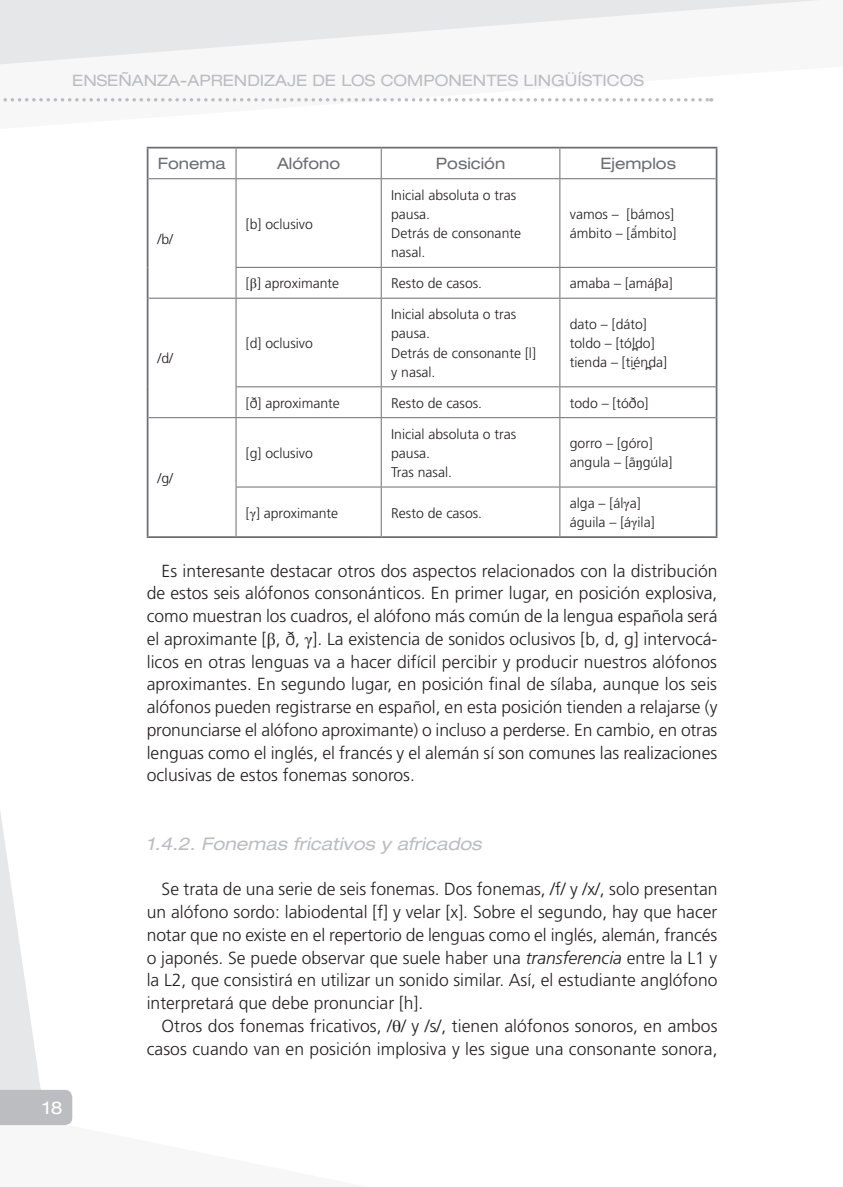
<style>
.page{position:relative;width:843px;height:1187px;background:#fff}
.page>*{position:absolute;margin:0;border:0;box-sizing:border-box;transform-origin:0 0}
.t1{font:300 17.5px/22.8px "Frutiger";letter-spacing:.005em;color:#231f20;text-align:justify}
.t2{font:italic expanded 17.5px "Helvetica Neue LT Std";color:#bcbdc0}
.t3{font:expanded 17.5px "Helvetica Neue LT Std";color:#fff}
.t4{font:expanded 15.75px "Helvetica Neue LT Std";color:#bcbdc0}
.t5{font:expanded 15.75px "Helvetica Neue LT Std";color:#6c6d70}
.t6{font:300 14px/19.2px "Frutiger";color:#231f20}
.s1{font-family:"Times New Roman";font-weight:400}
.s2{font-style:italic}
</style>
<div class="page">
<svg style="left:0;top:0;width:638px;height:65px;fill:#e6e7e9"></svg>
<svg style="left:3px;top:98px;width:708px;height:4px"></svg>
<hr style="left:236px;top:148px;width:1px;height:30px;background:#6c6d70">
<hr style="left:381px;top:148px;width:1px;height:30px;background:#6c6d70">
<hr style="left:559px;top:148px;width:1px;height:30px;background:#6c6d70">
<hr style="left:148px;top:178px;width:88px;height:1px;background:#6c6d70">
<hr style="left:236px;top:178px;width:145px;height:1px;background:#6c6d70">
<hr style="left:236px;top:179px;width:1px;height:88px;background:#6c6d70">
<hr style="left:381px;top:178px;width:179px;height:1px;background:#6c6d70">
<hr style="left:381px;top:179px;width:1px;height:88px;background:#6c6d70">
<hr style="left:560px;top:178px;width:155px;height:1px;background:#6c6d70">
<hr style="left:559px;top:179px;width:1px;height:88px;background:#6c6d70">
<hr style="left:147px;top:147px;width:89px;height:1px;background:#6c6d70">
<hr style="left:147px;top:148px;width:1px;height:31px;background:#6c6d70">
<hr style="left:236px;top:147px;width:145px;height:1px;background:#6c6d70">
<hr style="left:381px;top:147px;width:179px;height:1px;background:#6c6d70">
<hr style="left:560px;top:147px;width:157px;height:1px;background:#6c6d70">
<hr style="left:715px;top:148px;width:2px;height:31px;background:#6c6d70">
<hr style="left:236px;top:267px;width:145px;height:1px;background:#6c6d70">
<hr style="left:236px;top:268px;width:1px;height:30px;background:#6c6d70">
<hr style="left:381px;top:267px;width:179px;height:1px;background:#6c6d70">
<hr style="left:381px;top:268px;width:1px;height:30px;background:#6c6d70">
<hr style="left:560px;top:267px;width:155px;height:1px;background:#6c6d70">
<hr style="left:559px;top:268px;width:1px;height:30px;background:#6c6d70">
<hr style="left:148px;top:298px;width:88px;height:1px;background:#6c6d70">
<hr style="left:236px;top:298px;width:145px;height:1px;background:#6c6d70">
<hr style="left:236px;top:298px;width:1px;height:88px;background:#6c6d70">
<hr style="left:381px;top:298px;width:179px;height:1px;background:#6c6d70">
<hr style="left:381px;top:298px;width:1px;height:88px;background:#6c6d70">
<hr style="left:560px;top:298px;width:155px;height:1px;background:#6c6d70">
<hr style="left:559px;top:298px;width:1px;height:88px;background:#6c6d70">
<hr style="left:236px;top:386px;width:145px;height:1px;background:#6c6d70">
<hr style="left:236px;top:387px;width:1px;height:30px;background:#6c6d70">
<hr style="left:381px;top:386px;width:179px;height:1px;background:#6c6d70">
<hr style="left:381px;top:387px;width:1px;height:30px;background:#6c6d70">
<hr style="left:560px;top:386px;width:155px;height:1px;background:#6c6d70">
<hr style="left:559px;top:387px;width:1px;height:30px;background:#6c6d70">
<hr style="left:148px;top:417px;width:88px;height:1px;background:#6c6d70">
<hr style="left:236px;top:417px;width:145px;height:1px;background:#6c6d70">
<hr style="left:236px;top:418px;width:1px;height:68px;background:#6c6d70">
<hr style="left:381px;top:417px;width:179px;height:1px;background:#6c6d70">
<hr style="left:381px;top:418px;width:1px;height:68px;background:#6c6d70">
<hr style="left:560px;top:417px;width:155px;height:1px;background:#6c6d70">
<hr style="left:559px;top:418px;width:1px;height:68px;background:#6c6d70">
<hr style="left:236px;top:486px;width:145px;height:1px;background:#6c6d70">
<hr style="left:236px;top:487px;width:1px;height:49px;background:#6c6d70">
<hr style="left:381px;top:486px;width:179px;height:1px;background:#6c6d70">
<hr style="left:381px;top:487px;width:1px;height:49px;background:#6c6d70">
<hr style="left:560px;top:486px;width:155px;height:1px;background:#6c6d70">
<hr style="left:559px;top:487px;width:1px;height:49px;background:#6c6d70">
<hr style="left:147px;top:179px;width:1px;height:88px;background:#6c6d70">
<hr style="left:147px;top:267px;width:1px;height:31px;background:#6c6d70">
<hr style="left:715px;top:179px;width:2px;height:88px;background:#6c6d70">
<hr style="left:715px;top:267px;width:2px;height:31px;background:#6c6d70">
<hr style="left:147px;top:298px;width:1px;height:89px;background:#6c6d70">
<hr style="left:147px;top:387px;width:1px;height:30px;background:#6c6d70">
<hr style="left:715px;top:298px;width:2px;height:89px;background:#6c6d70">
<hr style="left:715px;top:387px;width:2px;height:30px;background:#6c6d70">
<hr style="left:147px;top:417px;width:1px;height:70px;background:#6c6d70">
<hr style="left:147px;top:487px;width:1px;height:49px;background:#6c6d70">
<hr style="left:147px;top:536px;width:89px;height:2px;background:#6c6d70">
<hr style="left:715px;top:417px;width:2px;height:70px;background:#6c6d70">
<hr style="left:715px;top:487px;width:2px;height:49px;background:#6c6d70">
<hr style="left:236px;top:536px;width:145px;height:2px;background:#6c6d70">
<hr style="left:381px;top:536px;width:179px;height:2px;background:#6c6d70">
<hr style="left:560px;top:536px;width:157px;height:2px;background:#6c6d70">
<svg style="left:0;top:811px;width:73px;height:315px"></svg>
<svg style="left:638px;top:0;width:181px;height:15px"></svg>
<p class="t4" style="left:72px;top:71px;width:573px">ENSEÑANZA-APRENDIZAJE DE LOS COMPONENTES LINGÜÍSTICOS</p>
<p class="t3" style="left:43px;top:1096px;width:21px">18</p>
<p class="t5" style="left:158px;top:154px;width:69px">Fonema</p>
<p class="t5" style="left:277px;top:154px;width:65px">Alófono</p>
<p class="t5" style="left:436px;top:154px;width:71px">Posición</p>
<p class="t5" style="left:600px;top:154px;width:77px">Ejemplos</p>
<p class="t6" style="left:157px;top:229px;width:17px">/b/</p>
<p class="t6" style="left:157px;top:349px;width:17px">/d/</p>
<p class="t6" style="left:157px;top:468px;width:17px">/g/</p>
<p class="t6" style="left:246px;top:214px;width:68px">[b] oclusivo</p>
<p class="t6" style="left:391px;top:185px;width:131px">Inicial absoluta o tras pausa.<br>Detrás de consonante nasal.</p>
<p class="t6" style="left:570px;top:204px;width:108px">vamos – [bámos] ámbito – [ã<span class="s1">́</span>mbito]</p>
<p class="t6" style="left:246px;top:274px;width:95px">[<span class="s1">β</span>] aproximante</p>
<p class="t6" style="left:391px;top:274px;width:93px">Resto de casos.</p>
<p class="t6" style="left:570px;top:274px;width:104px">amaba – [amá<span class="s1">β</span>a]</p>
<p class="t6" style="left:246px;top:333px;width:68px">[d] oclusivo</p>
<p class="t6" style="left:391px;top:304px;width:146px">Inicial absoluta o tras pausa.<br>Detrás de consonante [l] y nasal.</p>
<p class="t6" style="left:570px;top:314px;width:99px">dato – [dáto] toldo – [tól<span class="s1">̪</span>do] tienda – [ti<span class="s1">̯</span>én<span class="s1">̪</span>da]</p>
<p class="t6" style="left:246px;top:393px;width:95px">[ð] aproximante</p>
<p class="t6" style="left:391px;top:393px;width:93px">Resto de casos.</p>
<p class="t6" style="left:570px;top:393px;width:80px">todo – [tóðo]</p>
<p class="t6" style="left:246px;top:443px;width:68px">[g] oclusivo</p>
<p class="t6" style="left:391px;top:424px;width:127px">Inicial absoluta o tras pausa.<br>Tras nasal.</p>
<p class="t6" style="left:570px;top:433px;width:104px">gorro – [góro] angula – [ã<span class="s1">ŋ</span>gúla]</p>
<p class="t6" style="left:246px;top:503px;width:94px">[<span class="s1">γ</span>] aproximante</p>
<p class="t6" style="left:391px;top:503px;width:93px">Resto de casos.</p>
<p class="t6" style="left:570px;top:493px;width:86px">alga – [ál<span class="s1">γ</span>a] águila – [á<span class="s1">γ</span>ila]</p>
<p class="t1" style="left:147px;top:559px;width:572px;text-indent:15px">Es interesante destacar otros dos aspectos relacionados con la distribución de estos seis alófonos consonánticos. En primer lugar, en posición explosiva, como muestran los cuadros, el alófono más común de la lengua española será el aproximante [<span class="s1">β</span>, ð, <span class="s1">γ</span>]. La existencia de sonidos oclusivos [b, d, g] intervocá&shy;licos en otras lenguas va a hacer difícil percibir y producir nuestros alófonos aproximantes. En segundo lugar, en posición final de sílaba, aunque los seis alófonos pueden registrarse en español, en esta posición tienden a relajarse (y pronunciarse el alófono aproximante) o incluso a perderse. En cambio, en otras lenguas como el inglés, el francés y el alemán sí son comunes las realizaciones oclusivas de estos fonemas sonoros.</p>
<p class="t2" style="left:147px;top:832px;width:336px">1.4.2. Fonemas fricativos y africados</p>
<p class="t1" style="left:147px;top:877px;width:572px;text-indent:15px">Se trata de una serie de seis fonemas. Dos fonemas, /f/ y /x/, solo presentan un alófono sordo: labiodental [f] y velar [x]. Sobre el segundo, hay que hacer notar que no existe en el repertorio de lenguas como el inglés, alemán, francés o japonés. Se puede observar que suele haber una <span class="s2">transferencia</span> entre la L1 y la L2, que consistirá en utilizar un sonido similar. Así, el estudiante anglófono interpretará que debe pronunciar [h].</p>
<p class="t1" style="left:147px;top:1014px;width:572px;text-align:right">Otros dos fonemas fricativos, /❑/ y /s/, tienen alófonos sonoros, en ambos casos cuando van en posición implosiva y les sigue una consonante sonora,</p>
</div>
